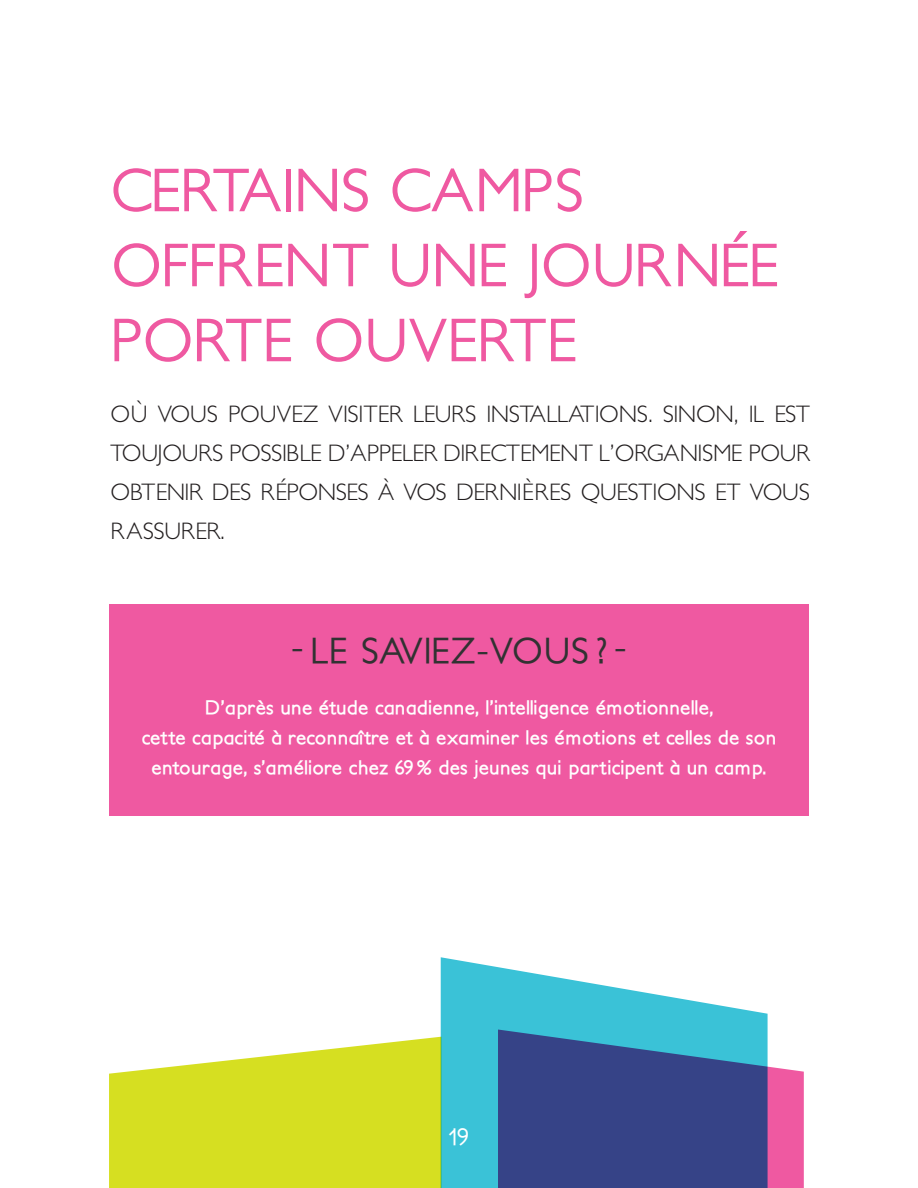
<style>
.page{position:relative;width:918px;height:1188px;background:#fff}
.page>*{position:absolute;margin:0;border:0;box-sizing:border-box;transform-origin:0 0}
.t1{font:500 60px/75px "Petita";letter-spacing:-.015em;color:#ef59a1}
.t2{font:500 36.3px "Petita";letter-spacing:.01em;color:#313232}
.t3{font:300 24px/39px "Petita";letter-spacing:-.02em;color:#231f20;text-align:justify}
.t4{font:500 24px "Petita";color:#fff}
.t5{font:700 19.5px/30px "Petita";letter-spacing:.015em;color:#fff;text-align:center}
</style>
<div class="page">
<div style="left:109px;top:604px;width:700px;height:211px;background:#ef59a1"></div>
<svg style="left:109px;top:1037px;width:332px;height:151px;background:#dae23c"></svg>
<svg style="left:441px;top:957px;width:327px;height:231px;fill:#3ac2d7"></svg>
<svg style="left:498px;top:1030px;width:306px;height:158px;background:#4c5794"></svg>
<h1 class="t1" style="left:111px;top:154px;width:670px">CERTAINS CAMPS<br>OFFRENT UNE JOURNÉE<br>PORTE OUVERTE</h1>
<p class="t3" style="left:111px;top:395px;width:701px">OÙ VOUS POUVEZ VISITER LEURS INSTALLATIONS. SINON, IL EST TOUJOURS POSSIBLE D’APPELER DIRECTEMENT L’ORGANISME POUR OBTENIR DES RÉPONSES À VOS DERNIÈRES QUESTIONS ET VOUS RASSURER.</p>
<h2 class="t2" style="left:291px;top:629px;width:337px">- LE SAVIEZ-VOUS ? -</h2>
<p class="t5" style="left:142px;top:693px;width:636px">D’après une étude canadienne, l’intelligence émotionnelle,<br>cette capacité à reconnaître et à examiner les émotions et celles de son entourage, s’améliore chez 69 % des jeunes qui participent à un camp.</p>
<p class="t4" style="left:449px;top:1122px;width:22px">19</p>
</div>
